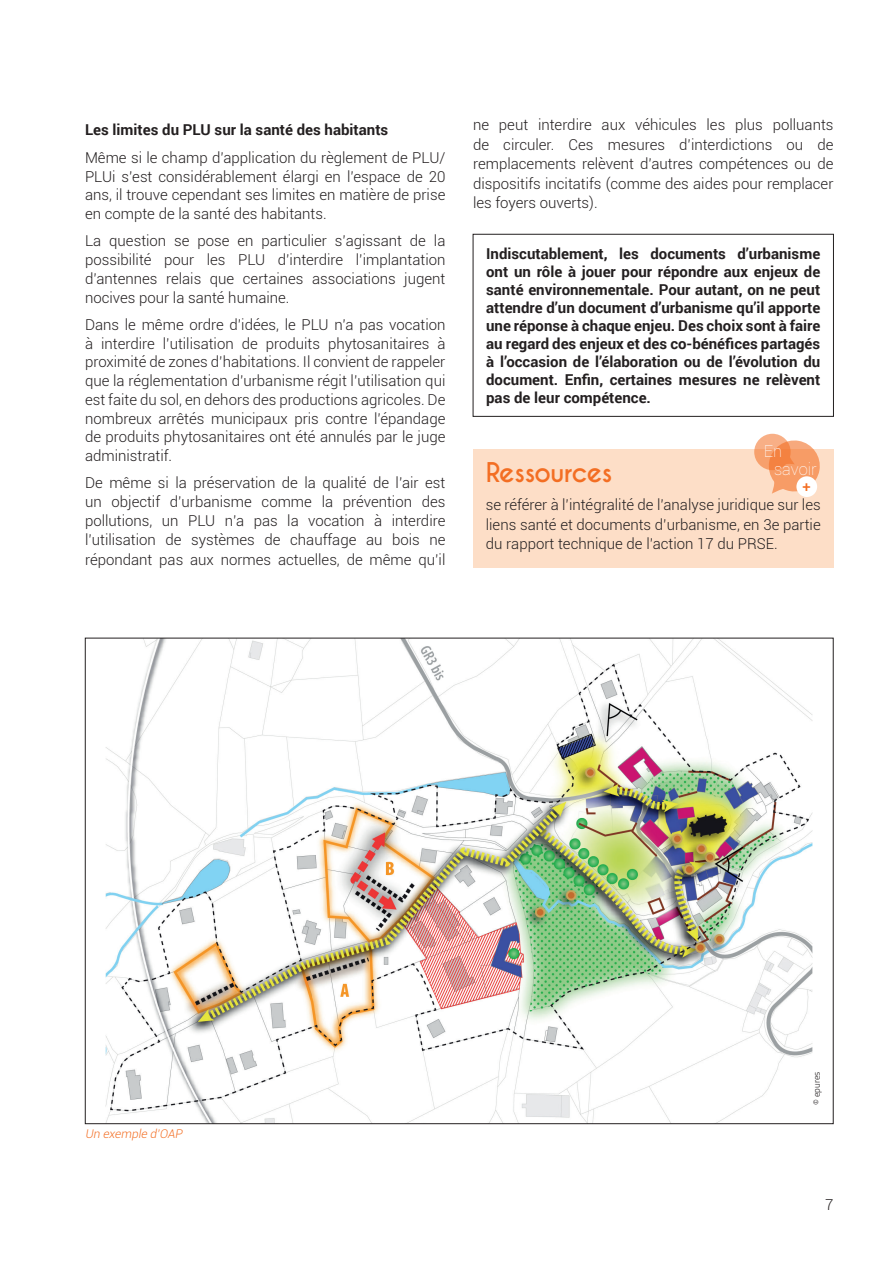
<style>
.page{position:relative;width:893px;height:1263px;background:#fff}
.page>*{position:absolute;margin:0;border:0;box-sizing:border-box;transform-origin:0 0}
.t1{font:700 25.5px "Caviar Dreams";letter-spacing:-.03em;color:#f36e23}
.t2{font:100 16.5px/17.5px "Roboto";color:#fff}
.t3{font:300 15px/18.8px "Roboto";color:#231f20;text-align:justify}
.t4{font:700 15px/18px "Roboto";color:#231f20;text-align:justify}
.t5{font:500 14.85px "Roboto";color:#f36e23}
.t6{font:italic 300 12px "Roboto";color:#f36e23}
.t7{font:300 9px "Titillium";color:#231f20}
</style>
<div class="page">
<div style="left:473px;top:234px;width:361px;height:183px;border:1px solid #231f20"></div>
<div style="left:473px;top:449px;width:360px;height:119px;background:#fddec7"></div>
<svg style="left:754px;top:434px;width:66px;height:60px"></svg>
<div style="left:796px;top:476px;width:21px;height:21px;background:#fff;border-radius:50%"></div>
<img style="left:105px;top:640px;width:707px;height:482px">
<p class="t4" style="left:85px;top:120px;width:305px">Les limites du PLU sur la santé des habitants</p>
<p class="t3" style="left:85px;top:148px;width:362px">Même si le champ d’application du règlement de PLU/ PLUi s’est considérablement élargi en l’espace de 20 ans, il trouve cependant ses limites en matière de prise en compte de la santé des habitants.</p>
<p class="t3" style="left:85px;top:231px;width:362px">La question se pose en particulier s’agissant de la possibilité pour les PLU d’interdire l’implantation d’antennes relais que certaines associations jugent nocives pour la santé humaine.</p>
<p class="t3" style="left:85px;top:315px;width:362px">Dans le même ordre d’idées, le PLU n’a pas vocation à interdire l’utilisation de produits phytosanitaires à proximité de zones d’habitations. Il convient de rappeler que la réglementation d’urbanisme régit l’utilisation qui est faite du sol, en dehors des productions agricoles. De nombreux arrêtés municipaux pris contre l’épandage de produits phytosanitaires ont été annulés par le juge administratif.</p>
<p class="t3" style="left:85px;top:473px;width:362px;line-height:19.2px">De même si la préservation de la qualité de l’air est un objectif d’urbanisme comme la prévention des pollutions, un PLU n’a pas la vocation à interdire l’utilisation de systèmes de chauffage au bois ne répondant pas aux normes actuelles, de même qu’il</p>
<p class="t3" style="left:473px;top:115px;width:362px;line-height:19.5px">ne peut interdire aux véhicules les plus polluants de circuler. Ces mesures d’interdictions ou de remplacements relèvent d’autres compétences ou de dispositifs incitatifs (comme des aides pour remplacer les foyers ouverts).</p>
<p class="t4" style="left:486px;top:244px;width:336px">Indiscutablement, les documents d’urbanisme ont un rôle à jouer pour répondre aux enjeux de santé environnementale. Pour autant, on ne peut attendre d’un document d’urbanisme qu’il apporte une réponse à chaque enjeu. Des choix sont à faire au regard des enjeux et des co-bénéfices partagés à l’occasion de l’élaboration ou de l’évolution du document. Enfin, certaines mesures ne relèvent pas de leur compétence.</p>
<p class="t2" style="left:774px;top:442px;width:44px;text-indent:-10px">En savoir</p>
<p class="t5" style="left:802px;top:476px;width:10px">+</p>
<h1 class="t1" style="left:486px;top:457px;width:128px">Ressources</h1>
<p class="t3" style="left:486px;top:495px;width:336px;line-height:19.5px">se référer à l’intégralité de l’analyse juridique sur les liens santé et documents d’urbanisme, en 3e partie du rapport technique de l’action 17 du PRSE.</p>
<p class="t6" style="left:85px;top:1125px;width:101px">Un exemple d’OAP</p>
<p class="t7" style="left:810px;top:1105px;width:35px;rotate:-90deg">© epures</p>
<p class="t3" style="left:825px;top:1195px;width:10px">7</p>
</div>
